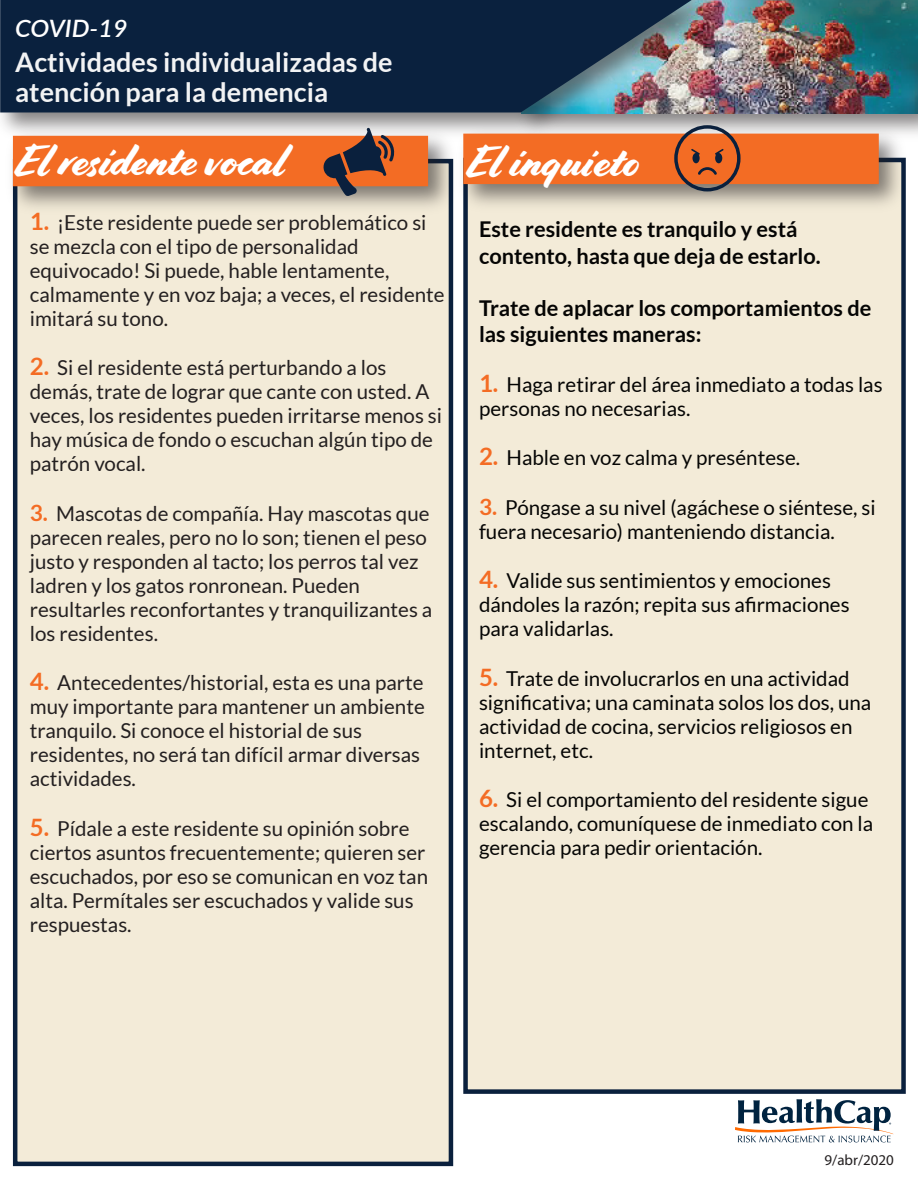
<style>
.page{position:relative;width:918px;height:1188px;background:#fff}
.page>*{position:absolute;margin:0;border:0;box-sizing:border-box;transform-origin:0 0}
.t1{font:43.5px "Cortado";color:#fff}
.t2{font:700 27px/30px "Lato";color:#f2f3f4}
.t3{font:italic 600 24px "Lato";color:#fff;scale:1.05 1}
.t4{font:700 21.75px/26.1px "Lato";color:#050504}
.t5{font:20.55px/24px "Lato";color:#231f20}
.t6{font:20.55px/24px "Lato";color:#050504}
.t7{font:15px "Myriad Pro";color:#231f20}
.s1{font-weight:700;font-size:24px;color:#f36c24}
.s2{font-weight:700;font-size:22.5px;color:#f36c24}
</style>
<div class="page">
<div style="left:463px;top:158px;width:443px;height:936px;background:#f3ebd8;border:4px solid #0a203d"></div>
<div style="left:13px;top:159px;width:440px;height:1007px;background:#f3ebd8;border:4px solid #0a203d"></div>
<img style="left:725px;top:113px;width:193px;height:21px">
<img style="left:725px;top:0;width:193px;height:113px">
<img style="left:0;top:0;width:725px;height:124px">
<svg style="left:0;top:0;width:692px;height:112px;background:#182f49"></svg>
<div style="left:13px;top:136px;width:415px;height:50px;background:#f36c24"></div>
<img style="left:451px;top:121px;width:461px;height:96px">
<div style="left:463px;top:134px;width:416px;height:50px;background:#f36c24"></div>
<svg style="left:322px;top:128px;width:75px;height:68px"></svg>
<svg style="left:674px;top:125px;width:67px;height:66px"></svg>
<svg style="left:735px;top:1099px;width:159px;height:43px"></svg>
<p class="t3" style="left:15px;top:11px;width:109px">COVID-19</p>
<h2 class="t2" style="left:15px;top:47px;width:379px">Actividades individualizadas de atención para la demencia</h2>
<h1 class="t1" style="left:15px;top:135px;width:273px">El residente vocal</h1>
<h1 class="t1" style="left:467px;top:137px;width:174px">El inquieto</h1>
<p class="t4" style="left:479px;top:216px;width:343px">Este residente es tranquilo y está contento, hasta que deja de estarlo.</p>
<p class="t4" style="left:479px;top:294px;width:394px">Trate de aplacar los comportamientos de las siguientes maneras:</p>
<p class="t6" style="left:479px;top:372px;width:405px"><span class="s1">1.</span> Haga retirar del área inmediato a todas las personas no necesarias.</p>
<p class="t6" style="left:479px;top:446px;width:323px"><span class="s1">2.</span> Hable en voz calma y preséntese.</p>
<p class="t6" style="left:479px;top:495px;width:398px"><span class="s2">3.</span> Póngase a su nivel (agáchese o siéntese, si fuera necesario) manteniendo distancia.</p>
<p class="t6" style="left:479px;top:569px;width:372px"><span class="s1">4.</span> Valide sus sentimientos y emociones dándoles la razón; repita sus afirmaciones para validarlas.</p>
<p class="t6" style="left:479px;top:666px;width:394px"><span class="s1">5.</span> Trate de involucrarlos en una actividad significativa; una caminata solos los dos, una actividad de cocina, servicios religiosos en internet, etc.</p>
<p class="t6" style="left:479px;top:788px;width:396px"><span class="s1">6.</span> Si el comportamiento del residente sigue escalando, comuníquese de inmediato con la gerencia para pedir orientación.</p>
<p class="t5" style="left:30px;top:210px;width:416px"><span class="s1">1.</span> ¡Este residente puede ser problemático si se mezcla con el tipo de personalidad equivocado! Si puede, hable lentamente, calmamente y en voz baja; a veces, el residente imitará su tono.</p>
<p class="t5" style="left:30px;top:356px;width:414px"><span class="s1">2.</span> Si el residente está perturbando a los demás, trate de lograr que cante con usted. A veces, los residentes pueden irritarse menos si hay música de fondo o escuchan algún tipo de patrón vocal.</p>
<p class="t5" style="left:30px;top:501px;width:404px"><span class="s2">3.</span> Mascotas de compañía. Hay mascotas que parecen reales, pero no lo son; tienen el peso justo y responden al tacto; los perros tal vez ladren y los gatos ronronean. Pueden resultarles reconfortantes y tranquilizantes a los residentes.</p>
<p class="t5" style="left:30px;top:671px;width:396px"><span class="s1">4.</span> Antecedentes/historial, esta es una parte muy importante para mantener un ambiente tranquilo. Si conoce el historial de sus residentes, no será tan difícil armar diversas actividades.</p>
<p class="t5" style="left:30px;top:816px;width:400px"><span class="s1">5.</span> Pídale a este residente su opinión sobre ciertos asuntos frecuentemente; quieren ser escuchados, por eso se comunican en voz tan alta. Permítales ser escuchados y valide sus respuestas.</p>
<p class="t7" style="left:825px;top:1151px;width:71px">9/abr/2020</p>
</div>
